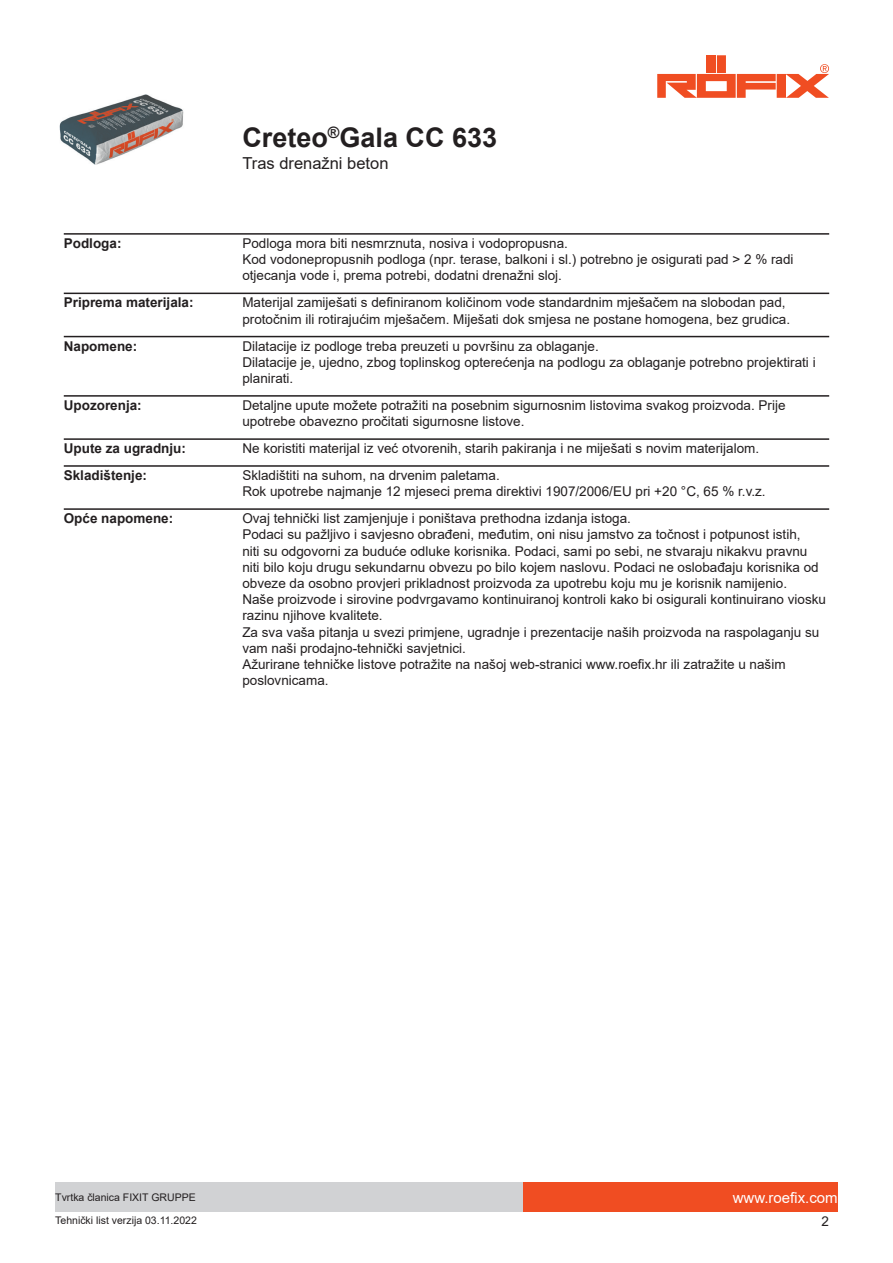
<style>
.page{position:relative;width:893px;height:1263px;background:#fff}
.page>*{position:absolute;margin:0;border:0;box-sizing:border-box;transform-origin:0 0}
.t1{font:700 27px "Arial";color:#231f20}
.t2{font:16.5px "Arial";color:#231f20}
.t3{font:15px "Arial";color:#fff}
.t4{font:13.5px/16.2px "Arial";color:#231f20}
.t5{font:700 13.5px "Arial";color:#231f20}
.t6{font:10.5px "Arial";color:#231f20}
</style>
<div class="page">
<img style="left:59px;top:95px;width:125px;height:70px">
<div style="left:717px;top:55px;width:9px;height:18px;background:#f04d22"></div>
<div style="left:707px;top:55px;width:9px;height:18px;background:#f04d22"></div>
<svg style="left:657px;top:64px;width:172px;height:34px"></svg>
<div style="left:523px;top:1182px;width:315px;height:30px;background:#f04d22"></div>
<div style="left:55px;top:1182px;width:468px;height:30px;background:#d1d2d4"></div>
<hr style="left:64px;top:233px;width:765px;height:2px;background:#231f20">
<hr style="left:64px;top:293px;width:765px;height:1px;background:#231f20">
<hr style="left:64px;top:336px;width:765px;height:1px;background:#231f20">
<hr style="left:64px;top:395px;width:765px;height:2px;background:#231f20">
<hr style="left:64px;top:438px;width:765px;height:2px;background:#231f20">
<hr style="left:64px;top:465px;width:765px;height:2px;background:#231f20">
<hr style="left:64px;top:508px;width:765px;height:2px;background:#231f20">
<h1 class="t1" style="left:242px;top:119px;width:256px">Creteo<sup>®</sup>Gala CC 633</h1>
<p class="t2" style="left:242px;top:152px;width:148px">Tras drenažni beton</p>
<p class="t5" style="left:64px;top:234px;width:59px">Podloga:</p>
<p class="t4" style="left:242px;top:235px;width:553px">Podloga mora biti nesmrznuta, nosiva i vodopropusna.<br>Kod vodonepropusnih podloga (npr. terase, balkoni i sl.) potrebno je osigurati pad &gt; 2 % radi otjecanja vode i, prema potrebi, dodatni drenažni sloj.</p>
<p class="t5" style="left:64px;top:293px;width:131px">Priprema materijala:</p>
<p class="t4" style="left:242px;top:294px;width:549px">Materijal zamiješati s definiranom količinom vode standardnim mješačem na slobodan pad, protočnim ili rotirajućim mješačem. Miješati dok smjesa ne postane homogena, bez grudica.</p>
<p class="t5" style="left:64px;top:336px;width:75px">Napomene:</p>
<p class="t4" style="left:242px;top:338px;width:575px">Dilatacije iz podloge treba preuzeti u površinu za oblaganje.<br>Dilatacije je, ujedno, zbog toplinskog opterećenja na podlogu za oblaganje potrebno projektirati i planirati.</p>
<p class="t5" style="left:64px;top:396px;width:80px">Upozorenja:</p>
<p class="t4" style="left:242px;top:397px;width:545px">Detaljne upute možete potražiti na posebnim sigurnosnim listovima svakog proizvoda. Prije upotrebe obavezno pročitati sigurnosne listove.</p>
<p class="t5" style="left:64px;top:439px;width:124px">Upute za ugradnju:</p>
<p class="t4" style="left:242px;top:440px;width:518px">Ne koristiti materijal iz već otvorenih, starih pakiranja i ne miješati s novim materijalom.</p>
<p class="t5" style="left:64px;top:466px;width:85px">Skladištenje:</p>
<p class="t4" style="left:242px;top:467px;width:525px">Skladištiti na suhom, na drvenim paletama.<br>Rok upotrebe najmanje 12 mjeseci prema direktivi 1907/2006/EU pri +20 °C, 65 % r.v.z.</p>
<p class="t5" style="left:64px;top:509px;width:111px">Opće napomene:</p>
<p class="t4" style="left:242px;top:510px;width:585px">Ovaj tehnički list zamjenjuje i poništava prethodna izdanja istoga.<br>Podaci su pažljivo i savjesno obrađeni, međutim, oni nisu jamstvo za točnost i potpunost istih,<br>niti su odgovorni za buduće odluke korisnika. Podaci, sami po sebi, ne stvaraju nikakvu pravnu niti bilo koju drugu sekundarnu obvezu po bilo kojem naslovu. Podaci ne oslobađaju korisnika od obveze da osobno provjeri prikladnost proizvoda za upotrebu koju mu je korisnik namijenio.<br>Naše proizvode i sirovine podvrgavamo kontinuiranoj kontroli kako bi osigurali kontinuirano viosku razinu njihove kvalitete.<br>Za sva vaša pitanja u svezi primjene, ugradnje i prezentacije naših proizvoda na raspolaganju su vam naši prodajno-tehnički savjetnici.<br>Ažurirane tehničke listove potražite na našoj web-stranici www.roefix.hr ili zatražite u našim poslovnicama.</p>
<p class="t6" style="left:55px;top:1190px;width:142px">Tvrtka članica FIXIT GRUPPE</p>
<p class="t3" style="left:733px;top:1187px;width:107px">www.roefix.com</p>
<p class="t6" style="left:55px;top:1213px;width:143px">Tehnički list verzija 03.11.2022</p>
<p class="t4" style="left:821px;top:1213px;width:9px">2</p>
</div>
